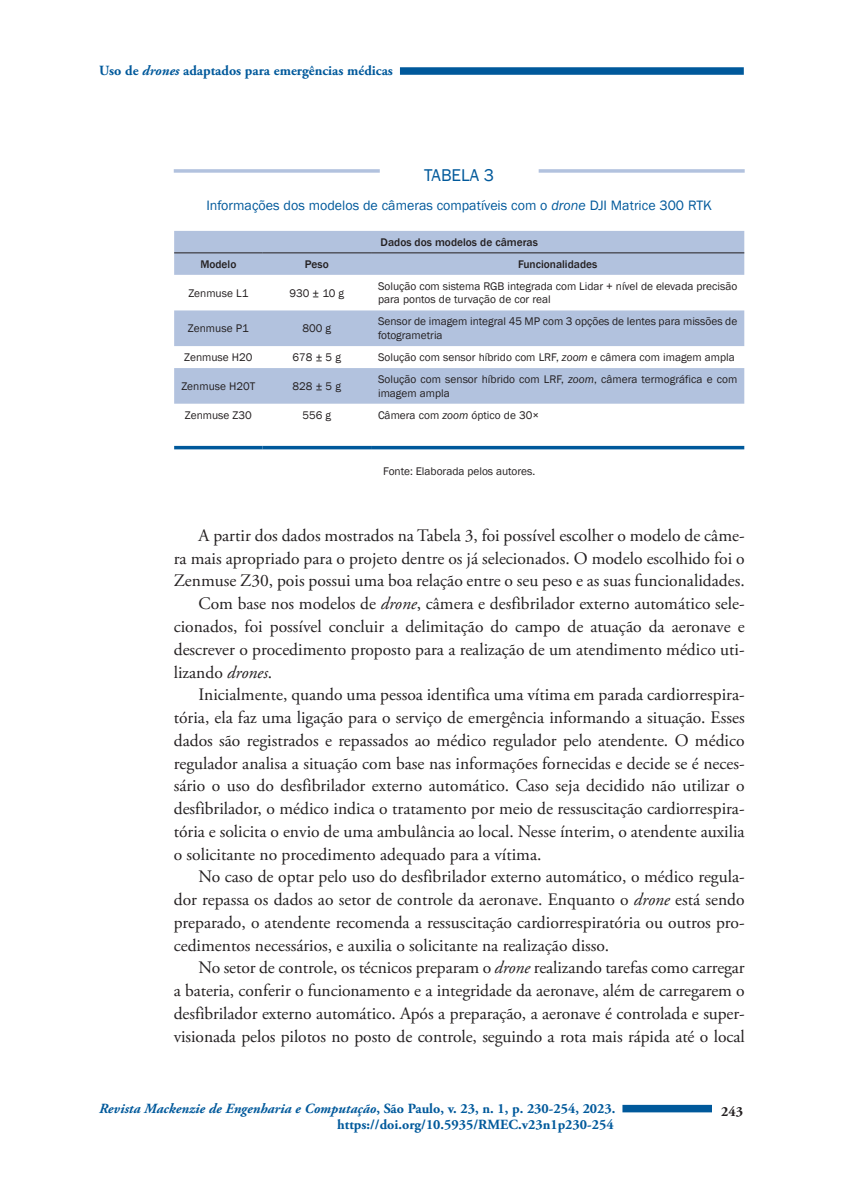
<style>
.page{position:relative;width:844px;height:1191px;background:#fff}
.page>*{position:absolute;margin:0;border:0;box-sizing:border-box;transform-origin:0 0}
.Texto{font:17.5px/22.8px "Adobe Garamond Pro";color:#231f20;text-align:justify}
.Tabela_Nº{font:17.5px "Franklin Gothic";color:#00599b}
.t1{font:700 14px/16.8px "Adobe Garamond Pro";color:#00599b;text-align:right}
.Tabela_Tít{font:14px "Franklin Gothic";color:#00599b}
.t2{font:700 14px "Adobe Garamond Pro";color:#231f20}
.Tabela_Miolo{font:11.38px/13.7px "Franklin Gothic";color:#231f20}
.Tabela_Gravata{font:500 11.38px "Franklin Gothic";color:#231f20}
.Figura_fonte{font:11.38px "Franklin Gothic";color:#231f20}
.s1{font-style:italic}
</style>
<div class="page">
<div style="left:622px;top:1104px;width:90px;height:8px;background:#00599b"></div>
<div style="left:711px;top:1104px;width:33px;height:27px;background:#fff"></div>
<div style="left:400px;top:67px;width:343px;height:8px;background:#00599b"></div>
<svg style="left:174px;top:169px;width:205px;height:4px"></svg>
<svg style="left:538px;top:169px;width:206px;height:4px"></svg>
<svg style="left:174px;top:231px;width:570px;height:173px;fill:#b2c2de"></svg>
<hr style="left:174px;top:252px;width:88px;height:1px;background:#231f20">
<hr style="left:262px;top:252px;width:109px;height:1px;background:#231f20">
<hr style="left:371px;top:252px;width:373px;height:1px;background:#231f20">
<hr style="left:174px;top:446px;width:88px;height:3px;background:#00599b">
<hr style="left:262px;top:446px;width:109px;height:3px;background:#00599b">
<hr style="left:371px;top:446px;width:373px;height:3px;background:#00599b">
<p class="t1" style="left:99px;top:62px;width:295px">Uso de <span class="s1">drones</span> adaptados para emergências médicas</p>
<p class="Tabela_Nº" style="left:424px;top:164px;width:71px">TABELA 3</p>
<p class="Tabela_Tít" style="left:206px;top:197px;width:507px">Informações dos modelos de câmeras compatíveis com o <span class="s1">drone</span> DJI Matrice 300 RTK</p>
<p class="Tabela_Gravata" style="left:380px;top:235px;width:159px">Dados dos modelos de câmeras</p>
<p class="Tabela_Gravata" style="left:200px;top:257px;width:38px">Modelo</p>
<p class="Tabela_Gravata" style="left:305px;top:257px;width:25px">Peso</p>
<p class="Tabela_Gravata" style="left:518px;top:257px;width:81px">Funcionalidades</p>
<p class="Tabela_Miolo" style="left:188px;top:286px;width:61px">Zenmuse L1</p>
<p class="Tabela_Miolo" style="left:289px;top:286px;width:56px">930 ± 10 g</p>
<p class="Tabela_Miolo" style="left:378px;top:279px;width:360px">Solução com sistema RGB integrada com Lidar + nível de elevada precisão para pontos de turvação de cor real</p>
<p class="Tabela_Miolo" style="left:188px;top:322px;width:62px">Zenmuse P1</p>
<p class="Tabela_Miolo" style="left:302px;top:322px;width:30px">800 g</p>
<p class="Tabela_Miolo" style="left:378px;top:315px;width:360px">Sensor de imagem integral 45 MP com 3 opções de lentes para missões de fotogrametria</p>
<p class="Tabela_Miolo" style="left:184px;top:351px;width:70px">Zenmuse H20</p>
<p class="Tabela_Miolo" style="left:292px;top:351px;width:50px">678 ± 5 g</p>
<p class="Tabela_Miolo" style="left:378px;top:351px;width:358px">Solução com sensor híbrido com LRF, <span class="s1">zoom</span> e câmera com imagem ampla</p>
<p class="Tabela_Miolo" style="left:181px;top:379px;width:75px">Zenmuse H20T</p>
<p class="Tabela_Miolo" style="left:292px;top:379px;width:50px">828 ± 5 g</p>
<p class="Tabela_Miolo" style="left:378px;top:373px;width:360px">Solução com sensor híbrido com LRF, <span class="s1">zoom</span>, câmera termográfica e com imagem ampla</p>
<p class="Tabela_Miolo" style="left:185px;top:408px;width:69px">Zenmuse Z30</p>
<p class="Tabela_Miolo" style="left:302px;top:408px;width:30px">556 g</p>
<p class="Tabela_Miolo" style="left:378px;top:408px;width:162px">Câmera com <span class="s1">zoom</span> óptico de 30×</p>
<p class="Figura_fonte" style="left:383px;top:464px;width:154px">Fonte: Elaborada pelos autores.</p>
<p class="Texto" style="left:174px;top:524px;width:572px;text-indent:25px">A partir dos dados mostrados na Tabela 3, foi possível escolher o modelo de câme&shy;ra mais apropriado para o projeto dentre os já selecionados. O modelo escolhido foi o Zenmuse Z30, pois possui uma boa relação entre o seu peso e as suas funcionalidades.</p>
<p class="Texto" style="left:174px;top:593px;width:572px;text-indent:25px">Com base nos modelos de <span class="s1">drone</span>, câmera e desfibrilador externo automático sele&shy;cionados, foi possível concluir a delimitação do campo de atuação da aeronave e descrever o procedimento proposto para a realização de um atendimento médico uti&shy;lizando <span class="s1">drones</span>.</p>
<p class="Texto" style="left:174px;top:684px;width:572px;text-indent:25px">Inicialmente, quando uma pessoa identifica uma vítima em parada cardiorrespira&shy;tória, ela faz uma ligação para o serviço de emergência informando a situação. Esses dados são registrados e repassados ao médico regulador pelo atendente. O médico regulador analisa a situação com base nas informações fornecidas e decide se é neces&shy;sário o uso do desfibrilador externo automático. Caso seja decidido não utilizar o desfibrilador, o médico indica o tratamento por meio de ressuscitação cardiorrespira&shy;tória e solicita o envio de uma ambulância ao local. Nesse ínterim, o atendente auxilia o solicitante no procedimento adequado para a vítima.</p>
<p class="Texto" style="left:174px;top:866px;width:572px;text-indent:25px">No caso de optar pelo uso do desfibrilador externo automático, o médico regula&shy;dor repassa os dados ao setor de controle da aeronave. Enquanto o <span class="s1">drone</span> está sendo preparado, o atendente recomenda a ressuscitação cardiorrespiratória ou outros pro&shy;cedimentos necessários, e auxilia o solicitante na realização disso.</p>
<p class="Texto" style="left:174px;top:957px;width:572px;text-indent:25px">No setor de controle, os técnicos preparam o <span class="s1">drone</span> realizando tarefas como carregar a bateria, conferir o funcionamento e a integridade da aeronave, além de carregarem o desfibrilador externo automático. Após a preparação, a aeronave é controlada e super&shy;visionada pelos pilotos no posto de controle, seguindo a rota mais rápida até o local</p>
<p class="t1" style="left:99px;top:1100px;width:517px"><span class="s1">Revista Mackenzie de Engenharia e Computação</span>, São Paulo, v. 23, n. 1, p. 230-254, 2023. https://doi.org/10.5935/RMEC.v23n1p230-254</p>
<p class="t2" style="left:721px;top:1103px;width:23px">243</p>
</div>
